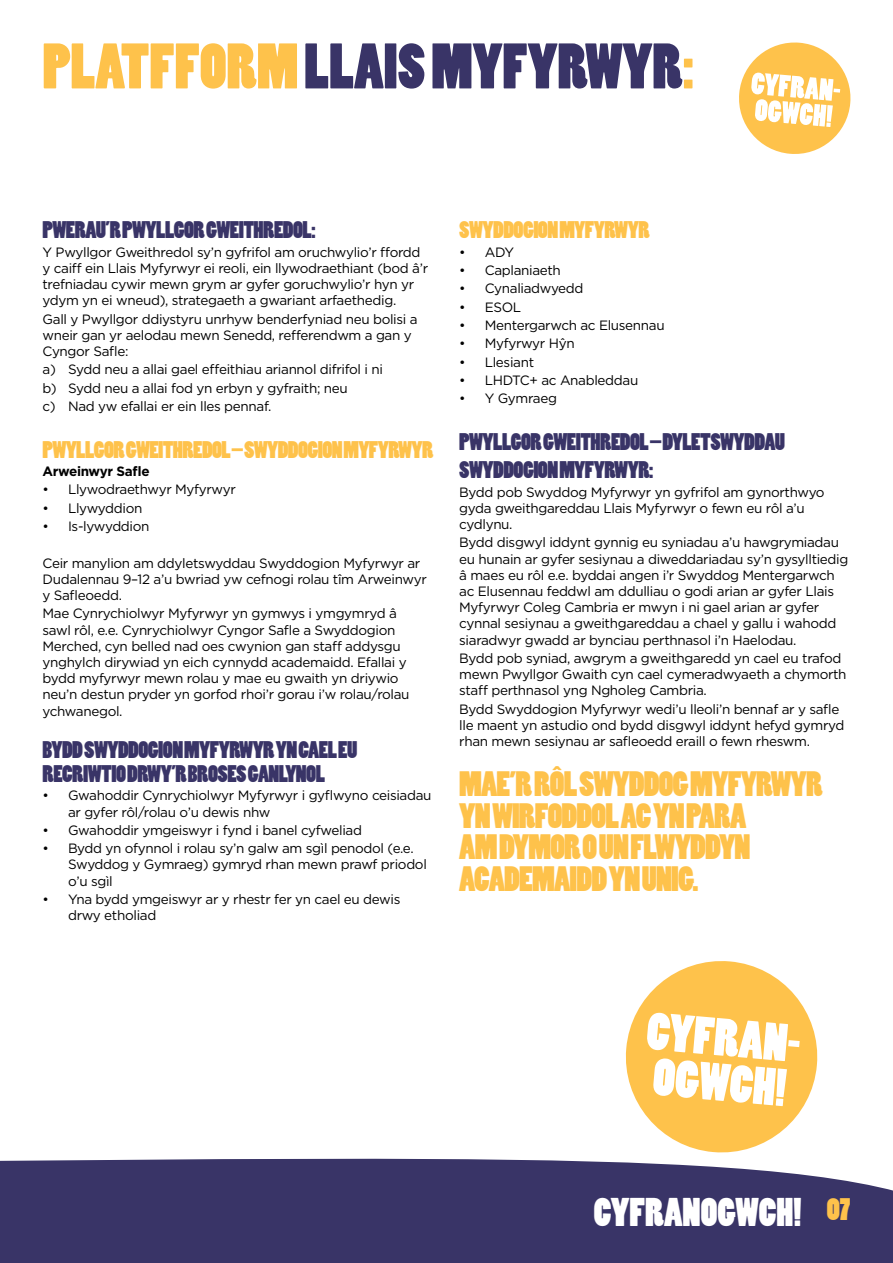
<style>
.page{position:relative;width:893px;height:1263px;background:#fff}
.page>*{position:absolute;margin:0;border:0;box-sizing:border-box;transform-origin:0 0}
.t1{font:60px "Poplar Std";color:#393467}
.t2{font:37.5px "Poplar Std";color:#fff}
.t3{font:33px/31.5px "Poplar Std";letter-spacing:-.025em;color:#fec24b}
.t4{font:22.5px/24px "Poplar Std";letter-spacing:-.025em;color:#393467}
.t5{font:22.5px "Poplar Std";letter-spacing:-.03em;color:#fec24b}
.t6{font:13.5px/16.2px "Gotham";letter-spacing:-.025em;color:#000}
.t7{font:700 13.5px "Gotham";letter-spacing:-.025em;color:#000}
.s1{color:#fec24b}
</style>
<div class="page">
<div style="left:0;top:1158px;width:893px;height:105px;background:#393467"></div>
<svg style="left:739px;top:42px;width:112px;height:112px"></svg>
<svg style="left:625px;top:961px;width:193px;height:192px"></svg>
<h1 class="t1" style="left:43px;top:33px;width:653px"><span class="s1">PLATFFORM</span> LLAISMYFYRWYR<span class="s1">:</span></h1>
<h3 class="t4" style="left:43px;top:219px;width:274px">PWERAU’R PWYLLGOR GWEITHREDOL:</h3>
<p class="t6" style="left:43px;top:243px;width:387px">Y Pwyllgor Gweithredol sy’n gyfrifol am oruchwylio’r ffordd y caiff ein Llais Myfyrwyr ei reoli, ein llywodraethiant (bod â’r trefniadau cywir mewn grym ar gyfer goruchwylio’r hyn yr ydym yn ei wneud), strategaeth a gwariant arfaethedig.</p>
<p class="t6" style="left:43px;top:310px;width:377px">Gall y Pwyllgor ddiystyru unrhyw benderfyniad neu bolisi a wneir gan yr aelodau mewn Senedd, refferendwm a gan y<br>Cyngor Safle:</p>
<p class="t6" style="left:43px;top:360px;width:342px;line-height:18.3px">a) Sydd neu a allai gael effeithiau ariannol difrifol i ni b) Sydd neu a allai fod yn erbyn y gyfraith; neu<br>c) Nad yw efallai er ein lles pennaf.</p>
<h3 class="t5" style="left:43px;top:437px;width:392px">PWYLLGOR GWEITHREDOL – SWYDDOGION MYFYRWYR</h3>
<p class="t7" style="left:43px;top:462px;width:109px">Arweinwyr Safle</p>
<p class="t6" style="left:43px;top:481px;width:195px">• Llywodraethwyr Myfyrwyr</p>
<p class="t6" style="left:43px;top:499px;width:101px">• Llywyddion</p>
<p class="t6" style="left:43px;top:518px;width:108px">• Is-lywyddion</p>
<p class="t6" style="left:43px;top:554px;width:386px">Ceir manylion am ddyletswyddau Swyddogion Myfyrwyr ar<br>Dudalennau 9–12 a’u bwriad yw cefnogi rolau tîm Arweinwyr y Safleoedd.</p>
<p class="t6" style="left:43px;top:605px;width:369px">Mae Cynrychiolwyr Myfyrwyr yn gymwys i ymgymryd â sawl rôl, e.e. Cynrychiolwyr Cyngor Safle a Swyddogion Merched, cyn belled nad oes cwynion gan staff addysgu ynghylch dirywiad yn eich cynnydd academaidd. Efallai y bydd myfyrwyr mewn rolau y mae eu gwaith yn driywio neu’n destun pryder yn gorfod rhoi’r gorau i’w rolau/rolau ychwanegol.</p>
<h3 class="t4" style="left:43px;top:739px;width:316px">BYDD SWYDDOGION MYFYRWYR YN CAEL EU<br>RECRIWTIO DRWY’R BROSES GANLYNOL</h3>
<p class="t6" style="left:68px;top:787px;width:365px;text-indent:-26px">• Gwahoddir Cynrychiolwyr Myfyrwyr i gyflwyno ceisiadau ar gyfer rôl/rolau o’u dewis nhw</p>
<p class="t6" style="left:43px;top:822px;width:321px">• Gwahoddir ymgeiswyr i fynd i banel cyfweliad</p>
<p class="t6" style="left:68px;top:840px;width:360px;text-indent:-26px">• Bydd yn ofynnol i rolau sy’n galw am sgìl penodol (e.e.<br>Swyddog y Gymraeg) gymryd rhan mewn prawf priodol o’u sgìl</p>
<p class="t6" style="left:68px;top:891px;width:334px;text-indent:-26px">• Yna bydd ymgeiswyr ar y rhestr fer yn cael eu dewis drwy etholiad</p>
<h3 class="t5" style="left:459px;top:218px;width:192px">SWYDDOGION MYFYRWYR</h3>
<p class="t6" style="left:459px;top:243px;width:56px">• ADY</p>
<p class="t6" style="left:459px;top:262px;width:103px">• Caplaniaeth</p>
<p class="t6" style="left:459px;top:280px;width:126px">• Cynaliadwyedd</p>
<p class="t6" style="left:459px;top:298px;width:64px">• ESOL</p>
<p class="t6" style="left:459px;top:317px;width:207px">• Mentergarwch ac Elusennau</p>
<p class="t6" style="left:459px;top:335px;width:117px">• Myfyrwyr Hŷn</p>
<p class="t6" style="left:459px;top:353px;width:76px">• Llesiant</p>
<p class="t6" style="left:459px;top:372px;width:181px">• LHDTC+ ac Anableddau</p>
<p class="t6" style="left:459px;top:390px;width:99px">• Y Gymraeg</p>
<h3 class="t4" style="left:459px;top:429px;width:327px;line-height:28.3px">PWYLLGOR GWEITHREDOL – DYLETSWYDDAU<br>SWYDDOGION MYFYRWYR:</h3>
<p class="t6" style="left:459px;top:484px;width:367px">Bydd pob Swyddog Myfyrwyr yn gyfrifol am gynorthwyo gyda gweithgareddau Llais Myfyrwyr o fewn eu rôl a’u cydlynu.</p>
<p class="t6" style="left:459px;top:534px;width:391px">Bydd disgwyl iddynt gynnig eu syniadau a’u hawgrymiadau eu hunain ar gyfer sesiynau a diweddariadau sy’n gysylltiedig â maes eu rôl e.e. byddai angen i’r Swyddog Mentergarwch ac Elusennau feddwl am ddulliau o godi arian ar gyfer Llais Myfyrwyr Coleg Cambria er mwyn i ni gael arian ar gyfer cynnal sesiynau a gweithgareddau a chael y gallu i wahodd siaradwyr gwadd ar bynciau perthnasol i’n Haelodau.</p>
<p class="t6" style="left:459px;top:650px;width:389px">Bydd pob syniad, awgrym a gweithgaredd yn cael eu trafod mewn Pwyllgor Gwaith cyn cael cymeradwyaeth a chymorth staff perthnasol yng Ngholeg Cambria.</p>
<p class="t6" style="left:459px;top:700px;width:387px">Bydd Swyddogion Myfyrwyr wedi’u lleoli’n bennaf ar y safle lle maent yn astudio ond bydd disgwyl iddynt hefyd gymryd rhan mewn sesiynau ar safleoedd eraill o fewn rheswm.</p>
<h3 class="t3" style="left:459px;top:770px;width:365px">MAE’R RÔL SWYDDOG MYFYRWYR<br>YN WIRFODDOL AC YN PARA<br>AM DYMOR O UN FLWYDDYN<br>ACADEMAIDD YN UNIG.</h3>
<h2 class="t2" style="left:594px;top:1191px;width:37px">CYFRANOGW</h2>
<h2 class="t2" style="left:759px;top:1191px;width:93px">CH <sup>07</sup></h2>
<h2 class="t2" style="left:793px;top:1191px;width:10px">!</h2>
</div>
